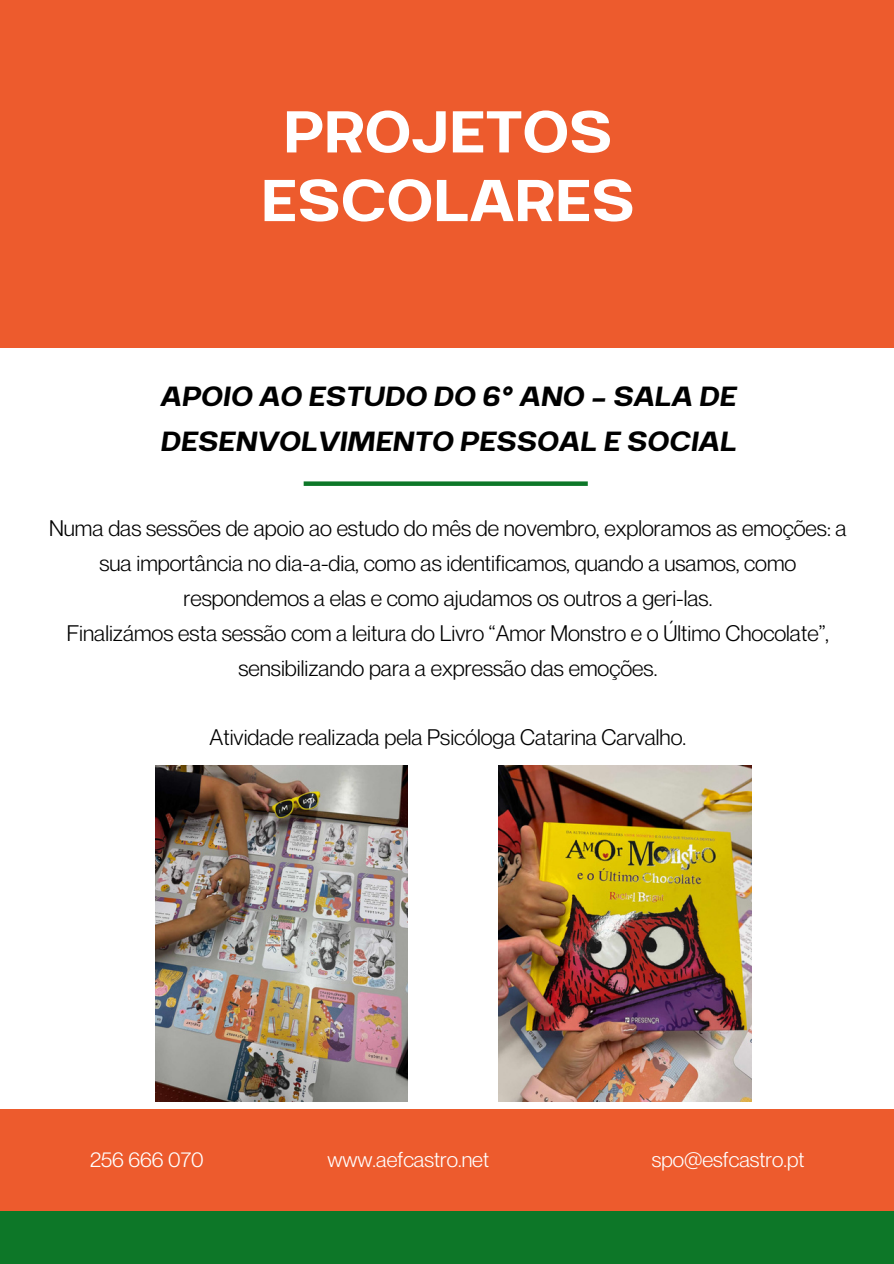
<style>
.page{position:relative;width:894px;height:1264px;background:#fff}
.page>*{position:absolute;margin:0;border:0;box-sizing:border-box;transform-origin:0 0}
.t1{font:70.35px/68.7px "Breul Grotesk A";color:#fff;text-align:center}
.t2{font:italic 33.15px/45.3px "Breul Grotesk A";color:#000}
.t3{font:22.05px/34.8px "Neue Montreal";color:#000;text-align:center}
.t4{font:21px "Neue Montreal";color:#fff}
</style>
<div class="page">
<div style="left:0;top:0;width:893px;height:348px;background:#ed5b2d"></div>
<div style="left:0;top:1108px;width:893px;height:104px;background:#ed5b2d"></div>
<div style="left:0;top:1211px;width:893px;height:52px;background:#0d7728"></div>
<div style="left:303px;top:481px;width:284px;height:5px;background:#0d7728"></div>
<img style="left:156px;top:765px;width:252px;height:336px">
<img style="left:498px;top:765px;width:252px;height:336px">
<h1 class="t1" style="left:261px;top:89px;width:375px">PROJETOS<br>ESCOLARES</h1>
<p class="t2" style="left:160px;top:369px;width:577px">APOIO AO ESTUDO DO 6º ANO - SALA DE<br>DESENVOLVIMENTO PESSOAL E SOCIAL</p>
<p class="t3" style="left:49px;top:510px;width:799px">Numa das sessões de apoio ao estudo do mês de novembro, exploramos as emoções: a sua importância no dia-a-dia, como as identificamos, quando a usamos, como respondemos a elas e como ajudamos os outros a geri-las.</p>
<p class="t3" style="left:67px;top:615px;width:763px">Finalizámos esta sessão com a leitura do Livro “Amor Monstro e o Último Chocolate”, sensibilizando para a expressão das emoções.</p>
<p class="t3" style="left:209px;top:719px;width:478px">Atividade realizada pela Psicóloga Catarina Carvalho.</p>
<h2 class="t4" style="left:90px;top:1146px;width:115px">256 666 070</h2>
<p class="t4" style="left:327px;top:1146px;width:163px">www.aefcastro.net</p>
<p class="t4" style="left:651px;top:1146px;width:154px">spo@esfcastro.pt</p>
</div>
